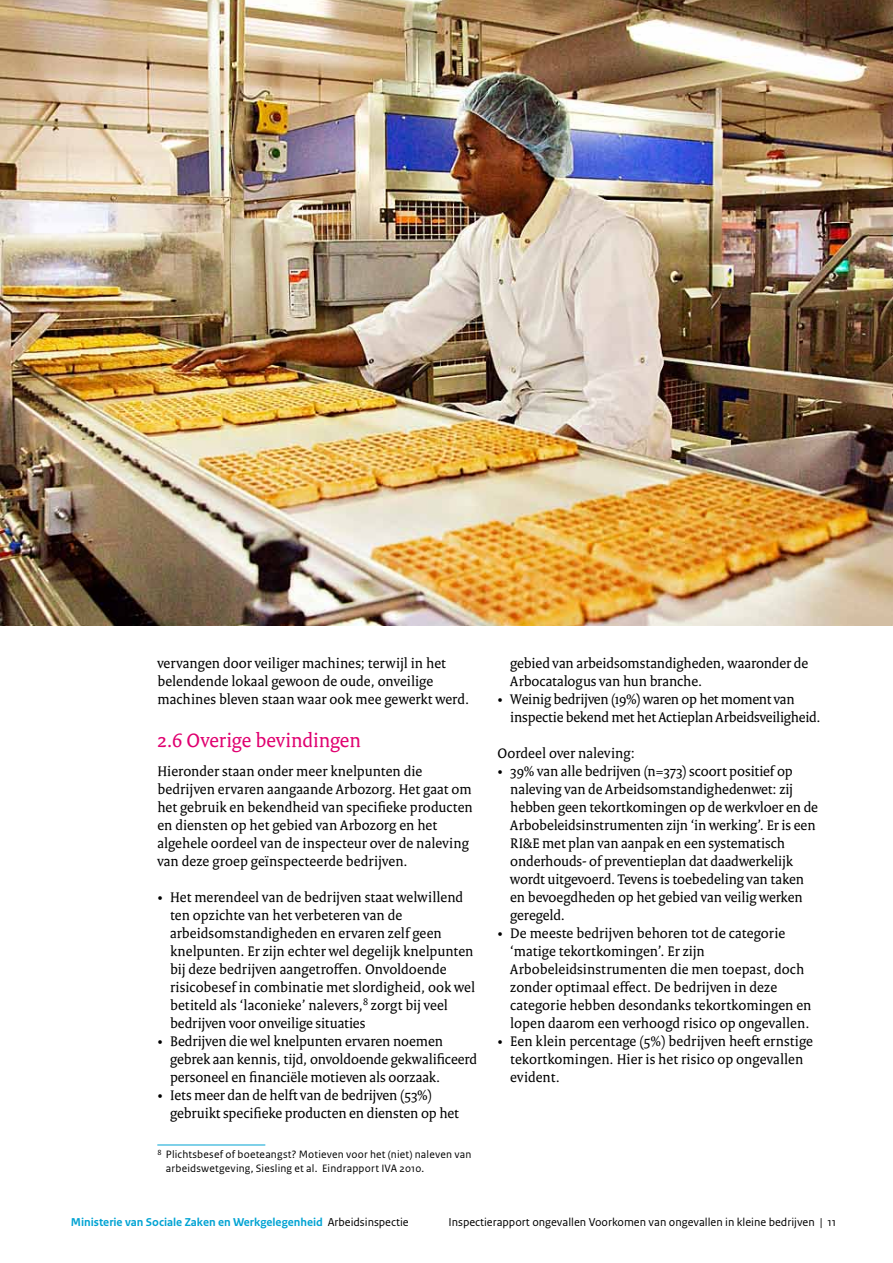
<style>
.page{position:relative;width:893px;height:1263px;background:#fff}
.page>*{position:absolute;margin:0;border:0;box-sizing:border-box;transform-origin:0 0}
.t1{font:21px "Rijksoverheid Serif";letter-spacing:-.005em;color:#e00070}
.t2{font:15px/18px "Rijksoverheid Serif";color:#000}
.t3{font:12px "Rijksoverheid Sans Text";color:#000}
.t4{font:700 12px "Rijksoverheid Sans Text";color:#00a3d3}
.t5{font:11.25px/13.5px "Rijksoverheid Sans Text";letter-spacing:.015em;color:#000}
.s1{font-weight:400;color:#000}
</style>
<div class="page">
<hr style="left:157px;top:1144px;width:108px;height:1px;background:#00a3d3">
<img style="left:0;top:0;width:893px;height:625px">
<p class="t2" style="left:157px;top:654px;width:313px">vervangen door veiliger machines; terwijl in het belendende lokaal gewoon de oude, onveilige machines bleven staan waar ook mee gewerkt werd.</p>
<h1 class="t1" style="left:157px;top:728px;width:205px">2.6 Overige bevindingen</h1>
<p class="t2" style="left:157px;top:762px;width:317px">Hieronder staan onder meer knelpunten die bedrijven ervaren aangaande Arbozorg. Het gaat om het gebruik en bekendheid van specifieke producten en diensten op het gebied van Arbozorg en het algehele oordeel van de inspecteur over de naleving van deze groep geïnspecteerde bedrijven.</p>
<p class="t2" style="left:170px;top:888px;width:306px;text-indent:-13px">• Het merendeel van de bedrijven staat welwillend ten opzichte van het verbeteren van de arbeidsomstandigheden en ervaren zelf geen knelpunten. Er zijn echter wel degelijk knelpunten bij deze bedrijven aangetroffen. Onvoldoende risicobesef in combinatie met slordigheid, ook wel betiteld als ‘laconieke’ nalevers,<sup>8</sup> zorgt bij veel bedrijven voor onveilige situaties</p>
<p class="t2" style="left:170px;top:1032px;width:309px;text-indent:-13px">• Bedrijven die wel knelpunten ervaren noemen gebrek aan kennis, tijd, onvoldoende gekwalificeerd personeel en financiële motieven als oorzaak.</p>
<p class="t2" style="left:170px;top:1086px;width:290px;text-indent:-13px">• Iets meer dan de helft van de bedrijven (53%) gebruikt specifieke producten en diensten op het</p>
<p class="t5" style="left:166px;top:1148px;width:307px;text-indent:-9px"><sup>8</sup> Plichtsbesef of boeteangst? Motieven voor het (niet) naleven van arbeidswetgeving, Siesling et al. Eindrapport IVA 2010.</p>
<p class="t2" style="left:510px;top:654px;width:299px">gebied van arbeidsomstandigheden, waaronder de<br>Arbocatalogus van hun branche.</p>
<p class="t2" style="left:510px;top:690px;width:312px;text-indent:-13px">• Weinig bedrijven (19%) waren op het moment van inspectie bekend met het Actieplan Arbeidsveiligheid.</p>
<p class="t2" style="left:497px;top:744px;width:139px">Oordeel over naleving:</p>
<p class="t2" style="left:510px;top:762px;width:309px;text-indent:-13px">• 39% van alle bedrijven (n=373) scoort positief op naleving van de Arbeidsomstandighedenwet: zij hebben geen tekortkomingen op de werkvloer en de Arbobeleidsinstrumenten zijn ‘in werking’. Er is een RI&amp;E met plan van aanpak en een systematisch onderhouds- of preventieplan dat daadwerkelijk wordt uitgevoerd. Tevens is toebedeling van taken en bevoegdheden op het gebied van veilig werken geregeld.</p>
<p class="t2" style="left:510px;top:924px;width:303px;text-indent:-13px">• De meeste bedrijven behoren tot de categorie ‘matige tekortkomingen’. Er zijn Arbobeleidsinstrumenten die men toepast, doch zonder optimaal effect. De bedrijven in deze categorie hebben desondanks tekortkomingen en lopen daarom een verhoogd risico op ongevallen.</p>
<p class="t2" style="left:510px;top:1032px;width:304px;text-indent:-13px">• Een klein percentage (5%) bedrijven heeft ernstige tekortkomingen. Hier is het risico op ongevallen evident.</p>
<p class="t4" style="left:71px;top:1215px;width:339px">Ministerie van Sociale Zaken en Werkgelegenheid <span class="s1">Arbeidsinspectie</span></p>
<p class="t3" style="left:448px;top:1215px;width:389px">Inspectierapport ongevallen Voorkomen van ongevallen in kleine bedrijven | 11</p>
</div>
